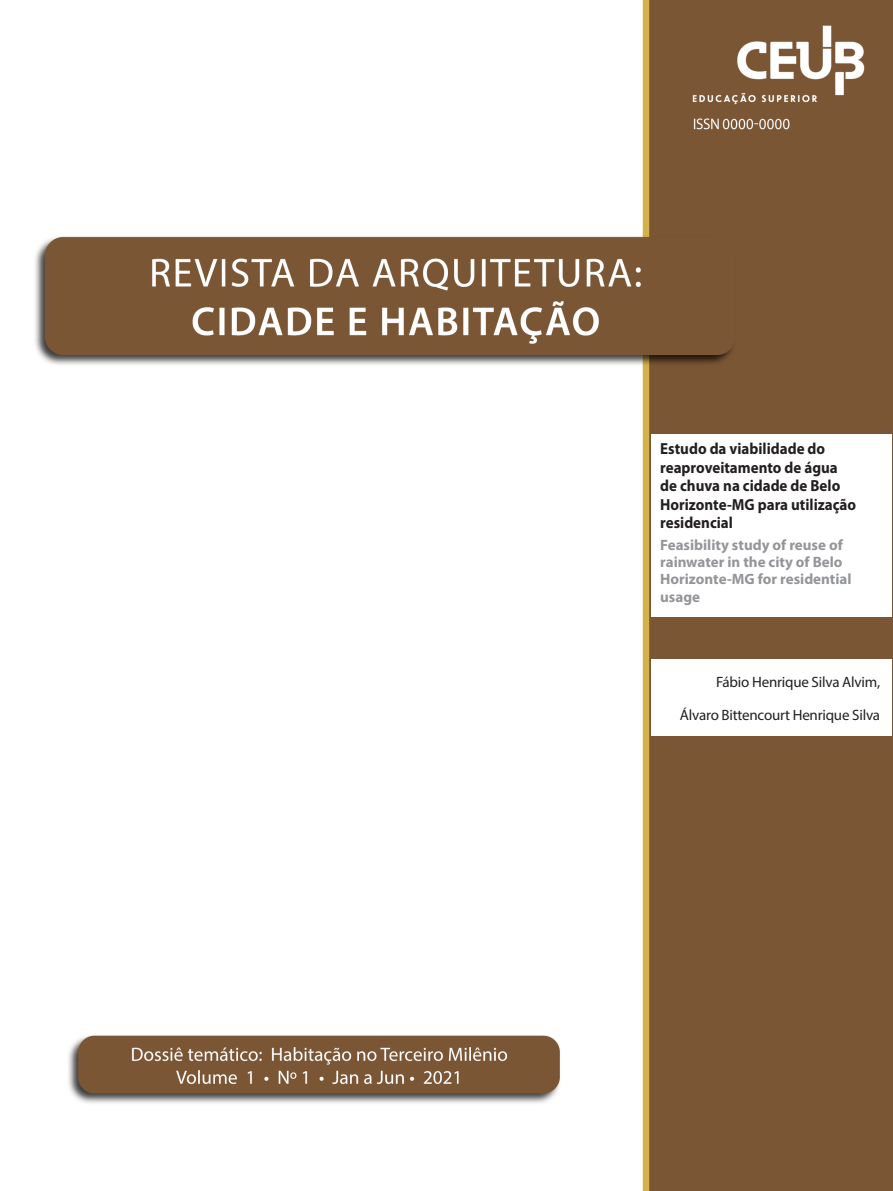
<style>
.page{position:relative;width:893px;height:1191px;background:#fff}
.page>*{position:absolute;margin:0;border:0;box-sizing:border-box;transform-origin:0 0}
.Capa_art{font:700 16.05px/18.5px "Myriad Pro";color:#231f20;scale:.93 1}
.Capa_art-2{font:700 15px/17.2px "Myriad Pro";color:#939598}
.nome{font:15px "Myriad Pro";letter-spacing:-.015em;color:#231f20}
</style>
<div class="page">
<img style="left:35px;top:0;width:858px;height:1191px">
<div style="left:651px;top:434px;width:241px;height:183px;background:#fff"></div>
<div style="left:651px;top:659px;width:241px;height:77px;background:#fff"></div>
<p class="Capa_art" style="left:660px;top:439px;width:212px">Estudo da viabilidade do reaproveitamento de água de chuva na cidade de Belo<br>Horizonte-MG para utilização residencial</p>
<p class="Capa_art-2" style="left:660px;top:535px;width:193px">Feasibility study of reuse of rainwater in the city of Belo<br>Horizonte-MG for residential usage</p>
<p class="nome" style="left:716px;top:672px;width:165px">Fábio Henrique Silva Alvim,</p>
<p class="nome" style="left:680px;top:705px;width:202px">Álvaro Bittencourt Henrique Silva</p>
</div>
